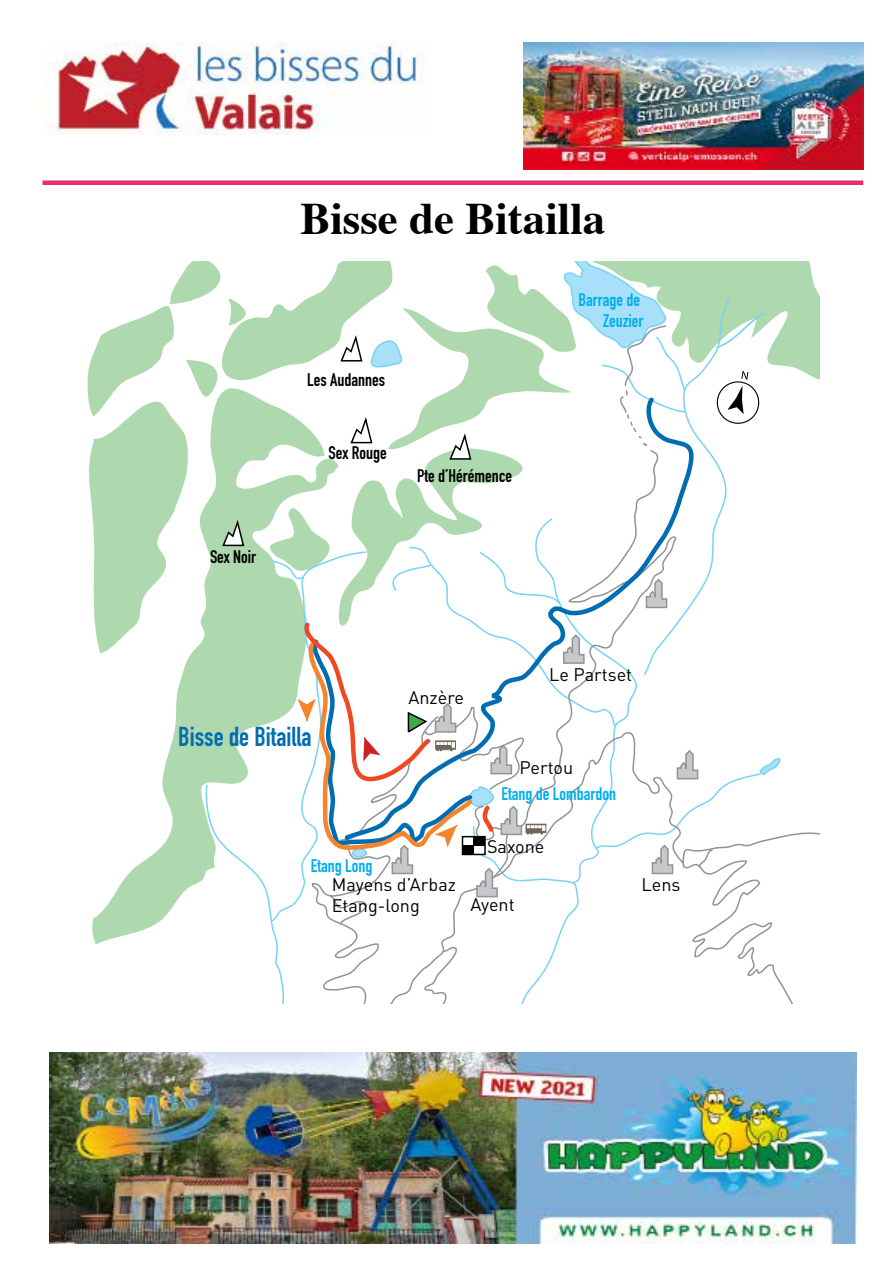
<style>
.page{position:relative;width:893px;height:1263px;background:#fff}
.page>*{position:absolute;margin:0;border:0;box-sizing:border-box;transform-origin:0 0}
.t1{font:700 45px "Times";color:#000}
.t2{font:27px "DIN Engschrift Std";color:#006db3}
.t3{font:18px/21.6px "DIN Pro";color:#000}
.t4{font:18px/21.6px "DIN Engschrift Std";color:#00aeef;text-align:right}
.t5{font:18px "DIN Engschrift Std";color:#000}
</style>
<div class="page">
<img style="left:46px;top:43px;width:379px;height:91px">
<svg style="left:87px;top:261px;width:732px;height:742px"></svg>
<div style="left:462px;top:837px;width:23px;height:17px;background:#fff"></div>
<div style="left:462px;top:836px;width:24px;height:19px;border:2px solid #000"></div>
<div style="left:474px;top:837px;width:11px;height:9px;background:#000"></div>
<div style="left:462px;top:845px;width:12px;height:10px;background:#000"></div>
<div style="left:43px;top:180px;width:820px;height:5px;background:#eb296b"></div>
<img style="left:523px;top:43px;width:340px;height:127px">
<img style="left:49px;top:1053px;width:807px;height:191px">
<h1 class="t1" style="left:300px;top:175px;width:307px">Bisse de Bitailla</h1>
<p class="t5" style="left:210px;top:546px;width:48px">Sex Noir</p>
<p class="t5" style="left:307px;top:369px;width:79px">Les Audannes</p>
<p class="t5" style="left:328px;top:442px;width:60px">Sex Rouge</p>
<p class="t5" style="left:417px;top:465px;width:96px">Pte d’Hérémence</p>
<p class="t4" style="left:579px;top:289px;width:66px">Barrage de<br>Zeuzier</p>
<h2 class="t2" style="left:178px;top:720px;width:135px">Bisse de Bitailla</h2>
<p class="t4" style="left:311px;top:855px;width:63px">Etang Long</p>
<p class="t3" style="left:408px;top:686px;width:57px">Anzère</p>
<p class="t3" style="left:549px;top:663px;width:84px">Le Partset</p>
<p class="t3" style="left:519px;top:756px;width:55px">Pertou</p>
<p class="t4" style="left:501px;top:783px;width:116px">Etang de Lombardon</p>
<p class="t3" style="left:487px;top:835px;width:59px">Saxone</p>
<p class="t3" style="left:332px;top:873px;width:126px">Mayens d’Arbaz<br>Etang-long</p>
<p class="t3" style="left:470px;top:893px;width:46px">Ayent</p>
<p class="t3" style="left:641px;top:873px;width:40px">Lens</p>
</div>
